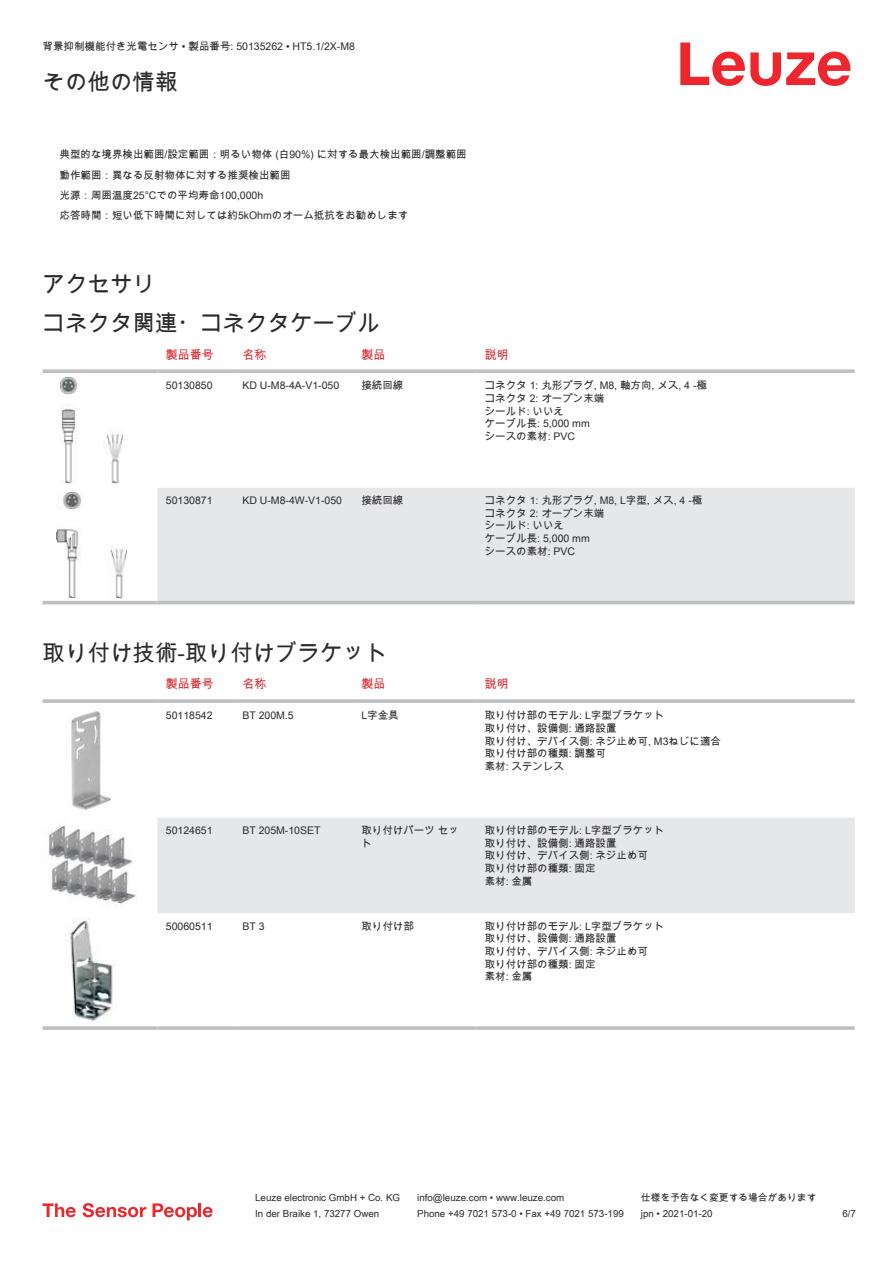
<style>
.page{position:relative;width:893px;height:1263px;background:#fff}
.page>*{position:absolute;margin:0;border:0;box-sizing:border-box;transform-origin:0 0}
.t1{font:22.5px/38.7px "Arial Unicode MS";color:#2b292a}
.t2{font:12px "Arial Unicode MS";color:#db2a30}
.t3{font:10.5px/12.6px "Arial Unicode MS";color:#2b292a}
.t4{font:9.75px "Arial Unicode MS";color:#2b292a}
</style>
<div class="page">
<svg style="left:680px;top:43px;width:170px;height:43px"></svg>
<svg style="left:43px;top:483px;width:812px;height:122px"></svg>
<div style="left:157px;top:488px;width:698px;height:113px;background:#e6e7e9"></div>
<svg style="left:43px;top:369px;width:114px;height:4px"></svg>
<svg style="left:157px;top:369px;width:77px;height:4px"></svg>
<svg style="left:234px;top:369px;width:119px;height:4px"></svg>
<svg style="left:353px;top:369px;width:123px;height:4px"></svg>
<svg style="left:476px;top:369px;width:379px;height:4px;background:#c3c5c7"></svg>
<hr style="left:43px;top:601px;width:114px;height:3px;background:#bdbfc1">
<hr style="left:157px;top:601px;width:77px;height:3px;background:#bdbfc1">
<hr style="left:234px;top:601px;width:119px;height:3px;background:#bdbfc1">
<hr style="left:353px;top:601px;width:123px;height:3px;background:#bdbfc1">
<hr style="left:476px;top:601px;width:379px;height:3px;background:#bdbfc1">
<img style="left:60px;top:377px;width:63px;height:106px">
<img style="left:56px;top:492px;width:70px;height:106px">
<div style="left:157px;top:818px;width:698px;height:95px;background:#e6e7e9"></div>
<svg style="left:43px;top:699px;width:114px;height:4px"></svg>
<hr style="left:157px;top:699px;width:77px;height:4px;background:#c5c7c9">
<svg style="left:234px;top:699px;width:119px;height:4px"></svg>
<svg style="left:353px;top:699px;width:123px;height:4px"></svg>
<hr style="left:476px;top:699px;width:379px;height:4px;background:#c5c7c9">
<svg style="left:43px;top:1026px;width:114px;height:4px"></svg>
<hr style="left:157px;top:1026px;width:77px;height:4px;background:#c6c8c9">
<svg style="left:234px;top:1026px;width:119px;height:4px"></svg>
<svg style="left:353px;top:1026px;width:123px;height:4px"></svg>
<hr style="left:476px;top:1026px;width:379px;height:4px;background:#c6c8c9">
<img style="left:71px;top:711px;width:40px;height:99px">
<img style="left:48px;top:823px;width:89px;height:81px">
<img style="left:66px;top:917px;width:49px;height:104px">
<svg style="left:43px;top:1203px;width:33px;height:14px"></svg>
<svg style="left:83px;top:1203px;width:63px;height:14px"></svg>
<svg style="left:153px;top:1203px;width:44px;height:17px"></svg>
<hr style="left:198px;top:1203px;width:3px;height:14px;background:#ed272d">
<svg style="left:203px;top:1207px;width:10px;height:10px"></svg>
<p class="t3" style="left:43px;top:40px;width:314px">背景抑制機能付き光電センサ • 製品番号: 50135262 • HT5.1/2X-M8</p>
<h1 class="t1" style="left:43px;top:62px;width:136px">その他の情報</h1>
<p class="t3" style="left:60px;top:144px;width:409px;line-height:20.2px">典型的な境界検出範囲/設定範囲：明るい物体 (白90%) に対する最大検出範囲/調整範囲動作範囲：異なる反射物体に対する推奨検出範囲<br>光源：周囲温度25°Cでの平均寿命100,000h<br>応答時間：短い低下時間に対しては約5kOhmのオーム抵抗をお勧めします</p>
<h1 class="t1" style="left:43px;top:265px;width:339px">アクセサリ<br>コネクタ関連・コネクタケーブル</h1>
<p class="t2" style="left:166px;top:346px;width:49px">製品番号</p>
<p class="t2" style="left:242px;top:346px;width:25px">名称</p>
<p class="t2" style="left:361px;top:346px;width:25px">製品</p>
<p class="t2" style="left:485px;top:346px;width:25px">説明</p>
<p class="t3" style="left:166px;top:379px;width:48px">50130850</p>
<p class="t3" style="left:242px;top:379px;width:98px">KD U-M8-4A-V1-050</p>
<p class="t3" style="left:361px;top:379px;width:43px">接続回線</p>
<p class="t3" style="left:485px;top:379px;width:224px">コネクタ 1: 丸形プラグ, M8, 軸方向, メス, 4 -極コネクタ 2: オープン末端<br>シールド: いいえ<br>ケーブル長: 5,000 mm<br>シースの素材: PVC</p>
<p class="t3" style="left:166px;top:494px;width:48px">50130871</p>
<p class="t3" style="left:242px;top:494px;width:101px">KD U-M8-4W-V1-050</p>
<p class="t3" style="left:361px;top:494px;width:43px">接続回線</p>
<p class="t3" style="left:485px;top:494px;width:219px">コネクタ 1: 丸形プラグ, M8, L字型, メス, 4 -極コネクタ 2: オープン末端<br>シールド: いいえ<br>ケーブル長: 5,000 mm<br>シースの素材: PVC</p>
<h1 class="t1" style="left:43px;top:633px;width:346px">取り付け技術-取り付けブラケット</h1>
<p class="t2" style="left:166px;top:675px;width:49px">製品番号</p>
<p class="t2" style="left:242px;top:675px;width:25px">名称</p>
<p class="t2" style="left:361px;top:675px;width:25px">製品</p>
<p class="t2" style="left:485px;top:675px;width:25px">説明</p>
<p class="t3" style="left:166px;top:709px;width:48px">50118542</p>
<p class="t3" style="left:242px;top:709px;width:53px">BT 200M.5</p>
<p class="t3" style="left:361px;top:709px;width:39px">L字金具</p>
<p class="t3" style="left:485px;top:709px;width:238px">取り付け部のモデル: L字型ブラケット<br>取り付け、設備側: 通路設置<br>取り付け、デバイス側: ネジ止め可, M3ねじに適合取り付け部の種類: 調整可<br>素材: ステンレス</p>
<p class="t3" style="left:166px;top:824px;width:48px">50124651</p>
<p class="t3" style="left:242px;top:824px;width:80px">BT 205M-10SET</p>
<p class="t3" style="left:361px;top:824px;width:99px">取り付けパーツ セット</p>
<p class="t3" style="left:485px;top:824px;width:181px">取り付け部のモデル: L字型ブラケット取り付け、設備側: 通路設置<br>取り付け、デバイス側: ネジ止め可<br>取り付け部の種類: 固定<br>素材: 金属</p>
<p class="t3" style="left:166px;top:919px;width:48px">50060511</p>
<p class="t3" style="left:242px;top:919px;width:24px">BT 3</p>
<p class="t3" style="left:361px;top:919px;width:54px">取り付け部</p>
<p class="t3" style="left:485px;top:919px;width:181px">取り付け部のモデル: L字型ブラケット取り付け、設備側: 通路設置<br>取り付け、デバイス側: ネジ止め可<br>取り付け部の種類: 固定<br>素材: 金属</p>
<p class="t4" style="left:255px;top:1191px;width:146px">Leuze electronic GmbH + Co. KG</p>
<p class="t4" style="left:417px;top:1191px;width:149px">info@leuze.com • www.leuze.com</p>
<p class="t4" style="left:641px;top:1191px;width:177px">仕様を予告なく変更する場合があります</p>
<p class="t4" style="left:255px;top:1206px;width:126px">In der Braike 1, 73277 Owen</p>
<p class="t4" style="left:417px;top:1206px;width:208px">Phone +49 7021 573-0 • Fax +49 7021 573-199</p>
<p class="t4" style="left:641px;top:1206px;width:73px">jpn • 2021-01-20</p>
<p class="t4" style="left:842px;top:1206px;width:15px">6 /7</p>
</div>
